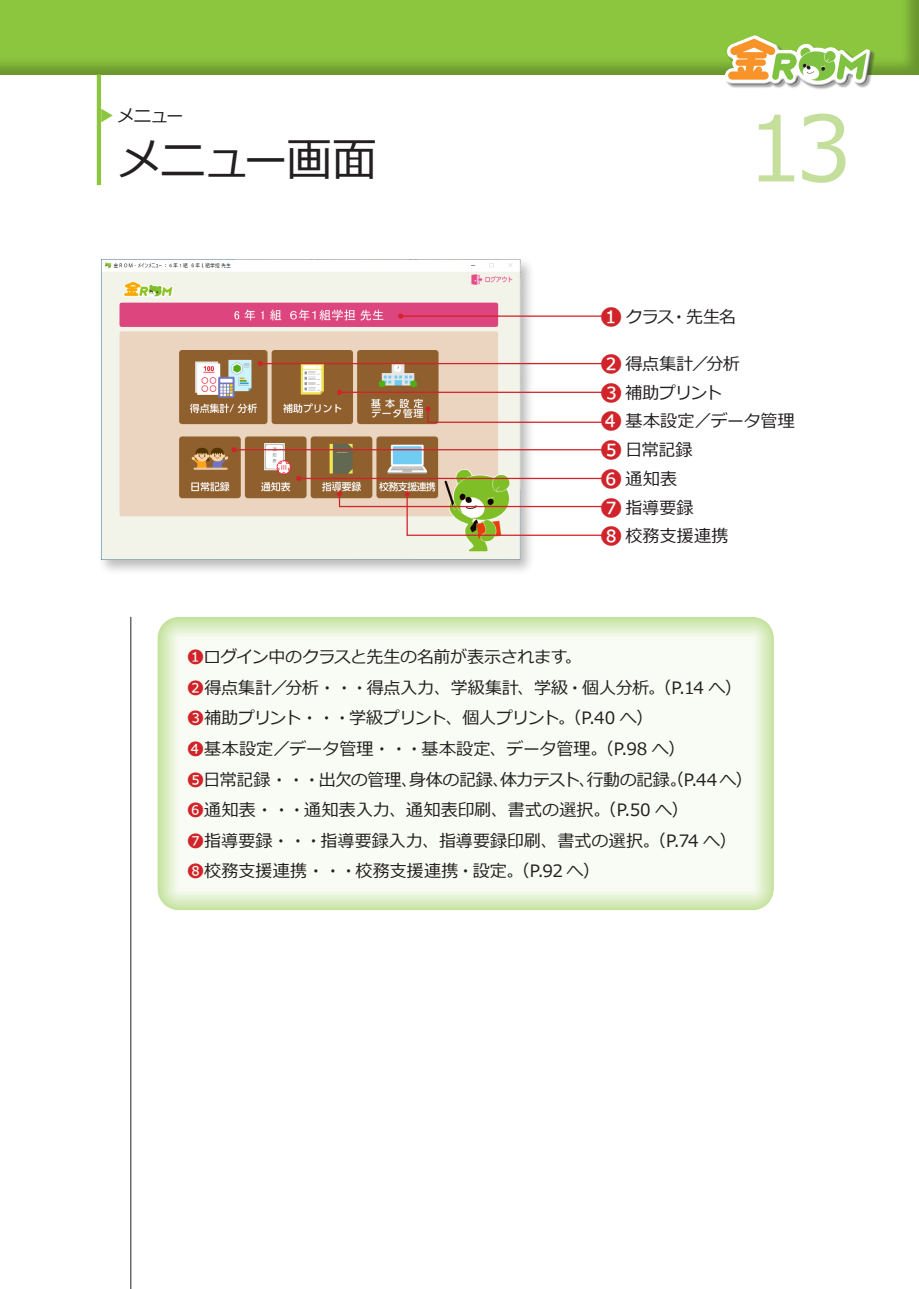
<style>
.page{position:relative;width:919px;height:1289px;background:#fff}
.page>*{position:absolute;margin:0;border:0;box-sizing:border-box;transform-origin:0 0}
.t1{font:90.3px "Meiryo UI";color:#c4df9b}
.t2{font:45.75px "Meiryo";letter-spacing:-.05em;color:#231f20}
.t3{font:17.7px "Meiryo";color:#231f20}
.t4{font:16.95px/30.6px "Meiryo";letter-spacing:-.005em;color:#231f20}
.s1{color:#8bc63e}
.s2{font-size:22.35px;color:#d1232a}
.s3{color:#d1232a}
</style>
<div class="page">
<div style="left:0;top:0;width:918px;height:77px;background:#231f20;opacity:.28"></div>
<div style="left:725px;top:36px;width:150px;height:54px;background:#231f20;opacity:.4"></div>
<div style="left:722px;top:32px;width:149px;height:52px;background:#fff;opacity:.75"></div>
<div style="left:725px;top:44px;width:149px;height:42px;background:#231f20;opacity:.75"></div>
<hr style="left:97px;top:77px;width:4px;height:106px;background:#8bc63e">
<hr style="left:130px;top:617px;width:1px;height:671px;background:#231f20">
<div style="left:144px;top:607px;width:644px;height:306px;background:#fff;opacity:.95"></div>
<div style="left:98px;top:256px;width:437px;height:319px;background:#231f20;opacity:.3"></div>
<img style="left:101px;top:259px;width:419px;height:301px">
<hr style="left:401px;top:315px;width:201px;height:2px;background:#d1232a">
<svg style="left:398px;top:313px;width:5px;height:6px"></svg>
<hr style="left:339px;top:391px;width:263px;height:2px;background:#d1232a">
<svg style="left:337px;top:390px;width:5px;height:5px"></svg>
<hr style="left:260px;top:363px;width:342px;height:1px;background:#d1232a">
<svg style="left:258px;top:361px;width:5px;height:5px"></svg>
<svg style="left:425px;top:406px;width:178px;height:17px"></svg>
<svg style="left:337px;top:491px;width:266px;height:45px"></svg>
<hr style="left:298px;top:478px;width:304px;height:1px;background:#d1232a">
<svg style="left:296px;top:476px;width:5px;height:5px"></svg>
<hr style="left:234px;top:449px;width:368px;height:1px;background:#d1232a">
<svg style="left:231px;top:447px;width:5px;height:5px"></svg>
<p class="t3" style="left:97px;top:103px;width:88px"><span class="s1">▶</span> メニュー</p>
<h2 class="t2" style="left:117px;top:128px;width:262px">メニュー画面</h2>
<h1 class="t1" style="left:747px;top:86px;width:106px">13</h1>
<p class="t4" style="left:600px;top:302px;width:137px"><span class="s2">❶</span> クラス・先生名</p>
<p class="t4" style="left:600px;top:349px;width:141px"><span class="s2">❷</span> 得点集計／分析</p>
<p class="t4" style="left:600px;top:407px;width:196px"><span class="s2">❹</span> 基本設定／データ管理</p>
<p class="t4" style="left:600px;top:465px;width:95px;line-height:28.7px"><span class="s2">❻</span>通知表<br><span class="s2">❼</span> 指導要録</p>
<p class="t4" style="left:600px;top:378px;width:123px"><span class="s2">❸</span> 補助プリント</p>
<p class="t4" style="left:600px;top:435px;width:94px"><span class="s2">❺</span> 日常記録</p>
<p class="t4" style="left:600px;top:521px;width:129px"><span class="s2">❽</span>校務支援連携</p>
<p class="t4" style="left:187px;top:642px;width:567px"><span class="s3">❶</span>ログイン中のクラスと先生の名前が表示されます。<br><span class="s3">❷</span>得点集計／分析・・・得点入力、学級集計、学級・個人分析。（P.14 へ）<span class="s3">❸</span>補助プリント・・・学級プリント、個人プリント。（P.40 へ）<br><span class="s3">❹</span>基本設定／データ管理・・・基本設定、データ管理。（P.98 へ）<br><span class="s3">❺</span>日常記録・・・出欠の管理、身体の記録、体力テスト、行動の記録。（P.44 へ）<span class="s3">❻</span>通知表・・・通知表入力、通知表印刷、書式の選択。（P.50 へ）<br><span class="s3">❼</span>指導要録・・・指導要録入力、指導要録印刷、書式の選択。（P.74 へ）<span class="s3">❽</span>校務支援連携・・・校務支援連携・設定。（P.92 へ）</p>
</div>
